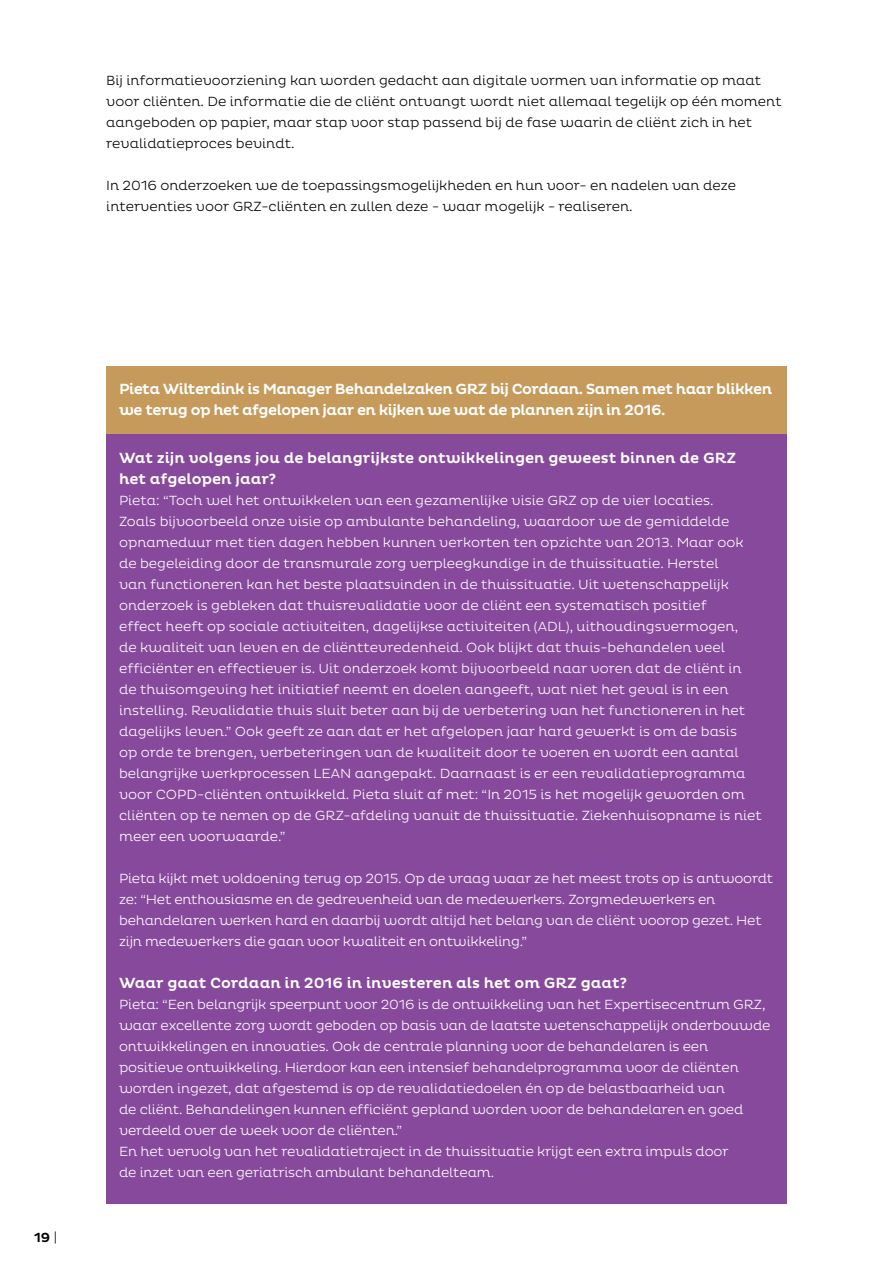
<style>
.page{position:relative;width:893px;height:1263px;background:#fff}
.page>*{position:absolute;margin:0;border:0;box-sizing:border-box;transform-origin:0 0}
.t1{font:500 15px/21px "Pluto";color:#fff}
.t2{font:500 15px/21px "Pluto";letter-spacing:-.035em;color:#fff}
.t3{font:300 13.5px/21px "Pluto";color:#fff}
.t4{font:300 13.5px/21px "Pluto";color:#000}
._7B__Leestekst_vet{font:500 13.5px "Pluto";color:#000}
.s1{font-weight:300}
</style>
<div class="page">
<div style="left:106px;top:433px;width:681px;height:770px;background:#87499c"></div>
<div style="left:106px;top:366px;width:681px;height:67px;background:#c59a5b"></div>
<p class="t4" style="left:106px;top:70px;width:677px">Bij informatievoorziening kan worden gedacht aan digitale vormen van informatie op maat voor cliënten. De informatie die de cliënt ontvangt wordt niet allemaal tegelijk op één moment aangeboden op papier, maar stap voor stap passend bij de fase waarin de cliënt zich in het revalidatieproces bevindt.</p>
<p class="t4" style="left:106px;top:175px;width:631px">In 2016 onderzoeken we de toepassingsmogelijkheden en hun voor- en nadelen van deze interventies voor GRZ-cliënten en zullen deze - waar mogelijk - realiseren.</p>
<p class="_7B__Leestekst_vet" style="left:34px;top:1230px;width:25px">19 <span class="s1">|</span></p>
<p class="t2" style="left:119px;top:378px;width:655px">Pieta Wilterdink is Manager Behandelzaken GRZ bij Cordaan. Samen met haar blikken we terug op het afgelopen jaar en kijken we wat de plannen zijn in 2016.</p>
<p class="t1" style="left:119px;top:447px;width:619px">Wat zijn volgens jou de belangrijkste ontwikkelingen geweest binnen de GRZ het afgelopen jaar?</p>
<p class="t3" style="left:119px;top:490px;width:644px">Pieta: “Toch wel het ontwikkelen van een gezamenlijke visie GRZ op de vier locaties.<br>Zoals bijvoorbeeld onze visie op ambulante behandeling, waardoor we de gemiddelde opnameduur met tien dagen hebben kunnen verkorten ten opzichte van 2013. Maar ook de begeleiding door de transmurale zorg verpleegkundige in de thuissituatie. Herstel<br>van functioneren kan het beste plaatsvinden in de thuissituatie. Uit wetenschappelijk onderzoek is gebleken dat thuisrevalidatie voor de cliënt een systematisch positief<br>effect heeft op sociale activiteiten, dagelijkse activiteiten (ADL), uithoudingsvermogen,<br>de kwaliteit van leven en de cliënttevredenheid. Ook blijkt dat thuis-behandelen veel efficiënter en effectiever is. Uit onderzoek komt bijvoorbeeld naar voren dat de cliënt in de thuisomgeving het initiatief neemt en doelen aangeeft, wat niet het geval is in een instelling. Revalidatie thuis sluit beter aan bij de verbetering van het functioneren in het dagelijks leven.” Ook geeft ze aan dat er het afgelopen jaar hard gewerkt is om de basis<br>op orde te brengen, verbeteringen van de kwaliteit door te voeren en wordt een aantal belangrijke werkprocessen LEAN aangepakt. Daarnaast is er een revalidatieprogramma voor COPD-cliënten ontwikkeld. Pieta sluit af met: “In 2015 is het mogelijk geworden om cliënten op te nemen op de GRZ-afdeling vanuit de thuissituatie. Ziekenhuisopname is niet meer een voorwaarde.”</p>
<p class="t3" style="left:119px;top:868px;width:656px">Pieta kijkt met voldoening terug op 2015. Op de vraag waar ze het meest trots op is antwoordt ze: “Het enthousiasme en de gedrevenheid van de medewerkers. Zorgmedewerkers en behandelaren werken hard en daarbij wordt altijd het belang van de cliënt voorop gezet. Het zijn medewerkers die gaan voor kwaliteit en ontwikkeling.”</p>
<p class="t1" style="left:119px;top:972px;width:509px">Waar gaat Cordaan in 2016 in investeren als het om GRZ gaat?</p>
<p class="t3" style="left:119px;top:994px;width:653px">Pieta: “Een belangrijk speerpunt voor 2016 is de ontwikkeling van het Expertisecentrum GRZ, waar excellente zorg wordt geboden op basis van de laatste wetenschappelijk onderbouwde ontwikkelingen en innovaties. Ook de centrale planning voor de behandelaren is een positieve ontwikkeling. Hierdoor kan een intensief behandelprogramma voor de cliënten worden ingezet, dat afgestemd is op de revalidatiedoelen én op de belastbaarheid van<br>de cliënt. Behandelingen kunnen efficiënt gepland worden voor de behandelaren en goed verdeeld over de week voor de cliënten.”</p>
<p class="t3" style="left:119px;top:1141px;width:611px">En het vervolg van het revalidatietraject in de thuissituatie krijgt een extra impuls door de inzet van een geriatrisch ambulant behandelteam.</p>
</div>
